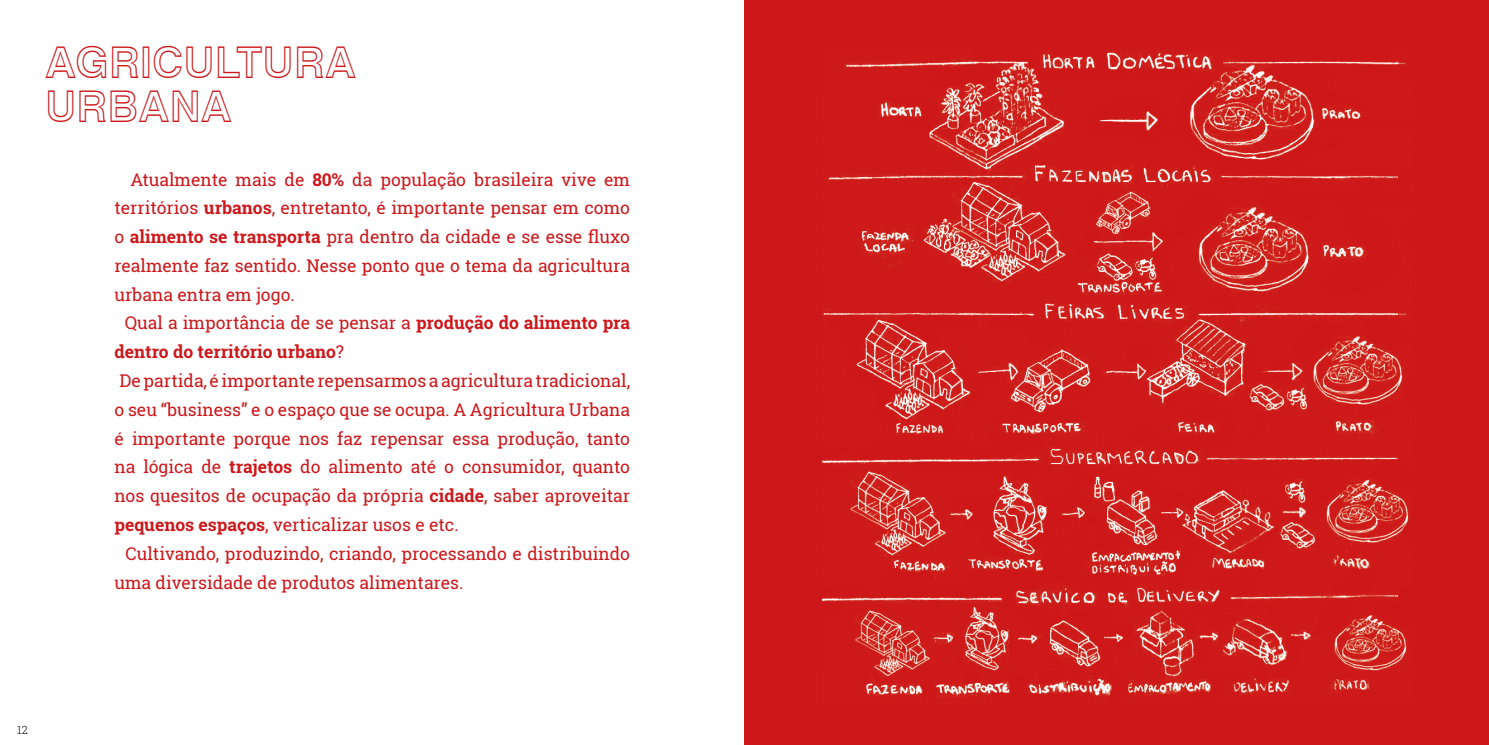
<style>
.page{position:relative;width:1489px;height:745px;background:#fff}
.page>*{position:absolute;margin:0;border:0;box-sizing:border-box;transform-origin:0 0}
.t1{font:43.75px/43.8px "Swiss 721 BT Bold Outline";color:#cd171a}
.t2{font:17.5px "Roboto Slab";color:#cd171a}
.t3{font:700 17.5px "Roboto Slab";color:#cd171a}
.t4{font:300 11.25px "Roboto Slab";color:#000}
.s1{font-weight:700}
.s2{font-weight:400}
</style>
<div class="page">
<div style="left:744px;top:0;width:744px;height:744px;background:#cd171a"></div>
<img style="left:822px;top:50px;width:588px;height:648px">
<h1 class="t1" style="left:45px;top:41px;width:313px">AGRICULTURA<br>URBANA</h1>
<p class="t2" style="left:130px;top:167px;width:501px">Atualmente mais de <span class="s1">80%</span> da população brasileira vive em</p>
<p class="t2" style="left:114px;top:196px;width:517px">territórios <span class="s1">urbanos</span>, entretanto, é importante pensar em como</p>
<p class="t2" style="left:114px;top:224px;width:517px">o <span class="s1">alimento se transporta</span> pra dentro da cidade e se esse fluxo</p>
<p class="t2" style="left:114px;top:253px;width:517px">realmente faz sentido. Nesse ponto que o tema da agricultura</p>
<p class="t2" style="left:114px;top:282px;width:182px">urbana entra em jogo.</p>
<p class="t2" style="left:125px;top:311px;width:507px">Qual a importância de se pensar a <span class="s1">produção do alimento pra</span></p>
<p class="t3" style="left:114px;top:340px;width:231px">dentro do território urbano<span class="s2">?</span></p>
<p class="t2" style="left:119px;top:368px;width:512px">De partida, é importante repensarmos a agricultura tradicional,</p>
<p class="t2" style="left:114px;top:397px;width:517px">o seu “business” e o espaço que se ocupa. A Agricultura Urbana</p>
<p class="t2" style="left:114px;top:426px;width:517px">é importante porque nos faz repensar essa produção, tanto</p>
<p class="t2" style="left:114px;top:455px;width:517px">na lógica de <span class="s1">trajetos</span> do alimento até o consumidor, quanto</p>
<p class="t2" style="left:114px;top:483px;width:517px">nos quesitos de ocupação da própria <span class="s1">cidade</span>, saber aproveitar</p>
<p class="t2" style="left:114px;top:512px;width:346px"><span class="s1">pequenos espaços</span>, verticalizar usos e etc.</p>
<p class="t2" style="left:125px;top:541px;width:506px">Cultivando, produzindo, criando, processando e distribuindo</p>
<p class="t2" style="left:114px;top:570px;width:350px">uma diversidade de produtos alimentares.</p>
<p class="t4" style="left:17px;top:722px;width:12px">12</p>
</div>
